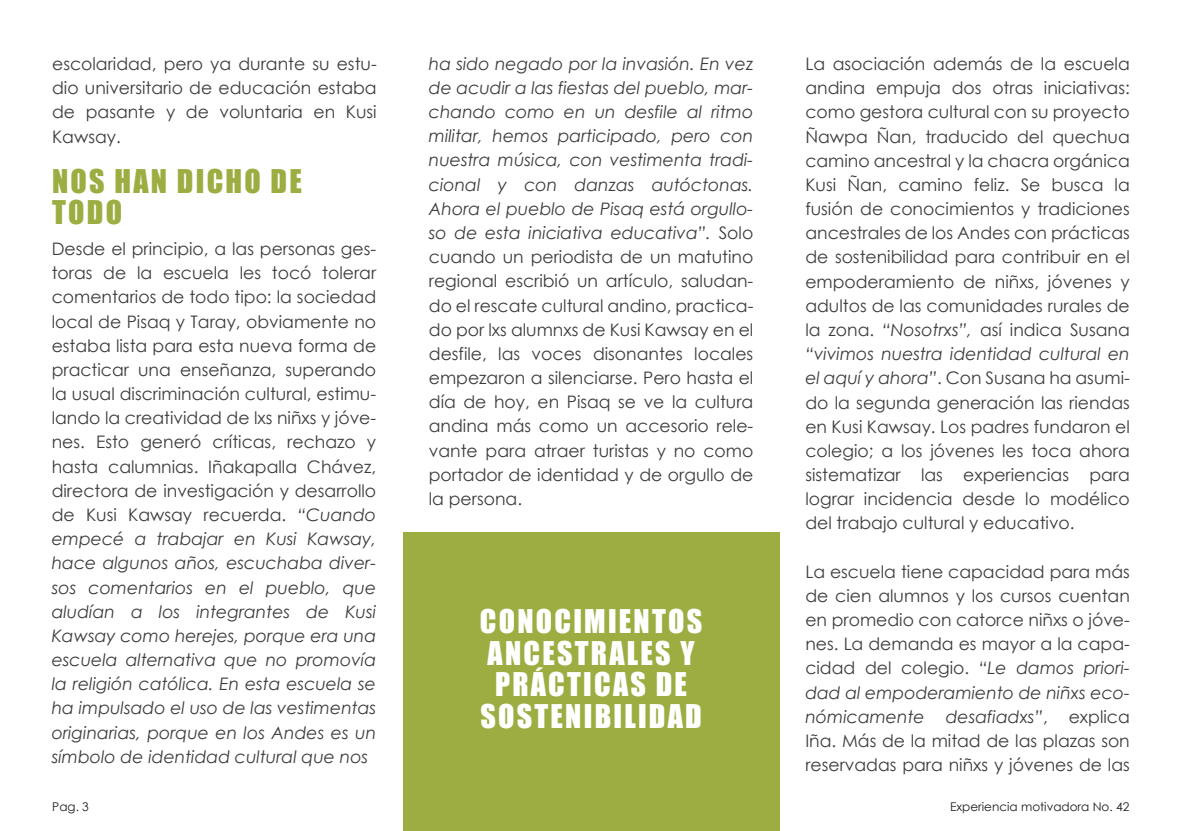
<style>
.page{position:relative;width:1182px;height:831px;background:#fff}
.page>*{position:absolute;margin:0;border:0;box-sizing:border-box;transform-origin:0 0}
.t1{font:30px/31.5px "Impact";letter-spacing:.075em;color:#fff;text-align:center}
.t2{font:30px/31.5px "Impact";letter-spacing:.075em;color:#9dad41}
.t3{font:17.25px/24.2px "Century Gothic";color:#3c3c3b;text-align:justify}
.t4{font:12px "Century Gothic";color:#1d1d1b}
.s1{font-style:italic}
</style>
<div class="page">
<div style="left:404px;top:532px;width:376px;height:298px;background:#9dad41"></div>
<p class="t3" style="left:52px;top:51px;width:326px">escolaridad, pero ya durante su estu&shy;dio universitario de educación estaba de pasante y de voluntaria en Kusi Kawsay.</p>
<p class="t3" style="left:429px;top:51px;width:326px"><span class="s1">ha sido negado por la invasión. En vez de acudir a las fiestas del pueblo, mar&shy;chando como en un desfile al ritmo militar, hemos participado, pero con nuestra música, con vestimenta tradi&shy;cional y con danzas autóctonas.<br>Ahora el pueblo de Pisaq está orgullo&shy;so de esta iniciativa educativa”.</span> Solo cuando un periodista de un matutino regional escribió un artículo, saludan&shy;do el rescate cultural andino, practica&shy;do por lxs alumnxs de Kusi Kawsay en el desfile, las voces disonantes locales empezaron a silenciarse. Pero hasta el día de hoy, en Pisaq se ve la cultura andina más como un accesorio rele&shy;vante para atraer turistas y no como portador de identidad y de orgullo de la persona.</p>
<h1 class="t2" style="left:52px;top:164px;width:251px">NOS HAN DICHO DE<br>TODO</h1>
<p class="t3" style="left:52px;top:236px;width:326px">Desde el principio, a las personas ges&shy;toras de la escuela les tocó tolerar comentarios de todo tipo: la sociedad local de Pisaq y Taray, obviamente no estaba lista para esta nueva forma de practicar una enseñanza, superando la usual discriminación cultural, estimu&shy;lando la creatividad de lxs niñxs y jóve&shy;nes. Esto generó críticas, rechazo y hasta calumnias. Iñakapalla Chávez, directora de investigación y desarrollo de Kusi Kawsay recuerda. <span class="s1">“Cuando empecé a trabajar en Kusi Kawsay, hace algunos años, escuchaba diver&shy;sos comentarios en el pueblo, que aludían a los integrantes de Kusi Kawsay como herejes, porque era una escuela alternativa que no promovía la religión católica. En esta escuela se ha impulsado el uso de las vestimentas originarias, porque en los Andes es un símbolo de identidad cultural que nos</span></p>
<h1 class="t1" style="left:480px;top:604px;width:224px">CONOCIMIENTOS<br>ANCESTRALES Y<br>PRÁCTICAS DE<br>SOSTENIBILIDAD</h1>
<p class="t3" style="left:805px;top:51px;width:326px">La asociación además de la escuela andina empuja dos otras iniciativas: como gestora cultural con su proyecto Ñawpa Ñan, traducido del quechua camino ancestral y la chacra orgánica Kusi Ñan, camino feliz. Se busca la fusión de conocimientos y tradiciones ancestrales de los Andes con prácticas de sostenibilidad para contribuir en el empoderamiento de niñxs, jóvenes y adultos de las comunidades rurales de la zona. <span class="s1">“Nosotrxs”,</span> así indica Susana <span class="s1">“vivimos nuestra identidad cultural en el aquí y ahora”</span>. Con Susana ha asumi&shy;do la segunda generación las riendas en Kusi Kawsay. Los padres fundaron el colegio; a los jóvenes les toca ahora sistematizar las experiencias para lograr incidencia desde lo modélico del trabajo cultural y educativo.</p>
<p class="t3" style="left:805px;top:558px;width:326px">La escuela tiene capacidad para más de cien alumnos y los cursos cuentan en promedio con catorce niñxs o jóve&shy;nes. La demanda es mayor a la capa&shy;cidad del colegio. <span class="s1">“Le damos priori&shy;dad al empoderamiento de niñxs eco&shy;nómicamente desafiadxs”</span>, explica Iña. Más de la mitad de las plazas son reservadas para niñxs y jóvenes de las</p>
<p class="t4" style="left:52px;top:797px;width:38px">Pag. 3</p>
<p class="t4" style="left:950px;top:797px;width:181px">Experiencia motivadora No. 42</p>
</div>
